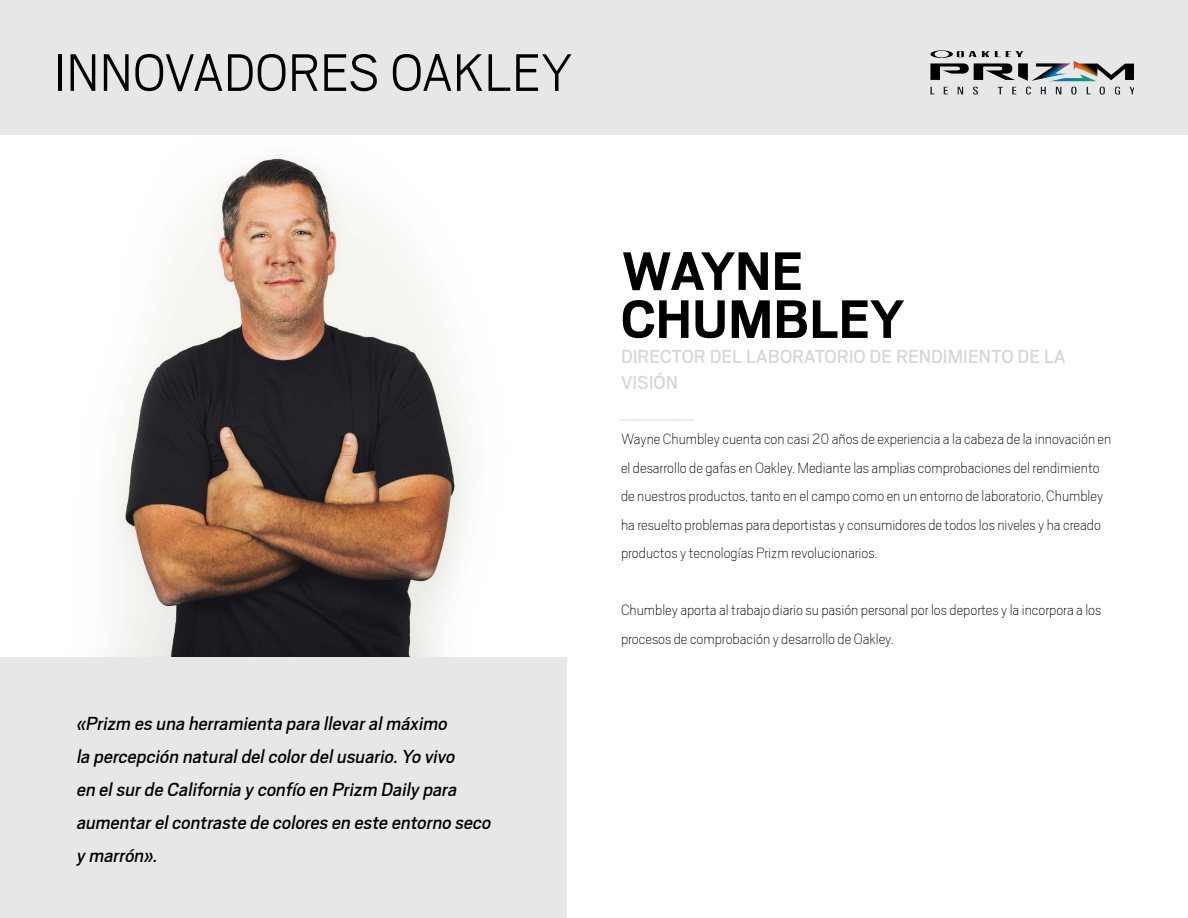
<style>
.page{position:relative;width:1188px;height:918px;background:#fff}
.page>*{position:absolute;margin:0;border:0;box-sizing:border-box;transform-origin:0 0}
.t1{font:700 60px/48px "Scout";color:#000}
.t2{font:300 58.5px "Scout";color:#000}
.t3{font:100 48px "Scout";color:#e6e7e8}
.t4{font:italic 21px/33px "Scout";color:#000}
.t5{font:21px/25.5px "Scout";color:#d6d6d6}
.t6{font:100 16.5px/28.5px "Scout";color:#000}
</style>
<div class="page">
<div style="left:0;top:0;width:1188px;height:135px;background:#e6e7e8"></div>
<div style="left:0;top:657px;width:567px;height:261px;background:#e6e7e8"></div>
<img style="left:930px;top:50px;width:204px;height:45px">
<img style="left:113px;top:154px;width:358px;height:503px">
<h2 class="t2" style="left:54px;top:35px;width:520px">INNOVADORES OAKLEY</h2>
<p class="t4" style="left:76px;top:706px;width:420px">«Prizm es una herramienta para llevaralmáximo<br>la percepción naturaldelcolordelusuario.Yo vivo<br>en elsurde California y confío en Prizm Daily para aumentarelcontraste de colores en este entorno seco y marrón».</p>
<h1 class="t1" style="left:621px;top:244px;width:285px">WAYNE<br>CHUMBLEY</h1>
<p class="t5" style="left:621px;top:343px;width:446px">DIRECTOR DEL LABORATORIO DE RENDIMIENTO DE LA<br>VISIÓN</p>
<h3 class="t3" style="left:621px;top:370px;width:73px">____</h3>
<p class="t6" style="left:621px;top:424px;width:492px">Wayne Chumbley cuenta con casi 20 años de experiencia a la cabeza de la innovación en el desarrollo de gafas en Oakley. Mediante las amplias comprobaciones del rendimiento de nuestros productos, tanto en el campo como en un entorno de laboratorio, Chumbley ha resuelto problemas para deportistas y consumidores de todos los niveles y ha creado productos y tecnologías Prizm revolucionarios.</p>
<p class="t6" style="left:621px;top:595px;width:482px">Chumbley aporta al trabajo diario su pasión personal por los deportes y la incorpora a los procesos de comprobación y desarrollo de Oakley.</p>
</div>
